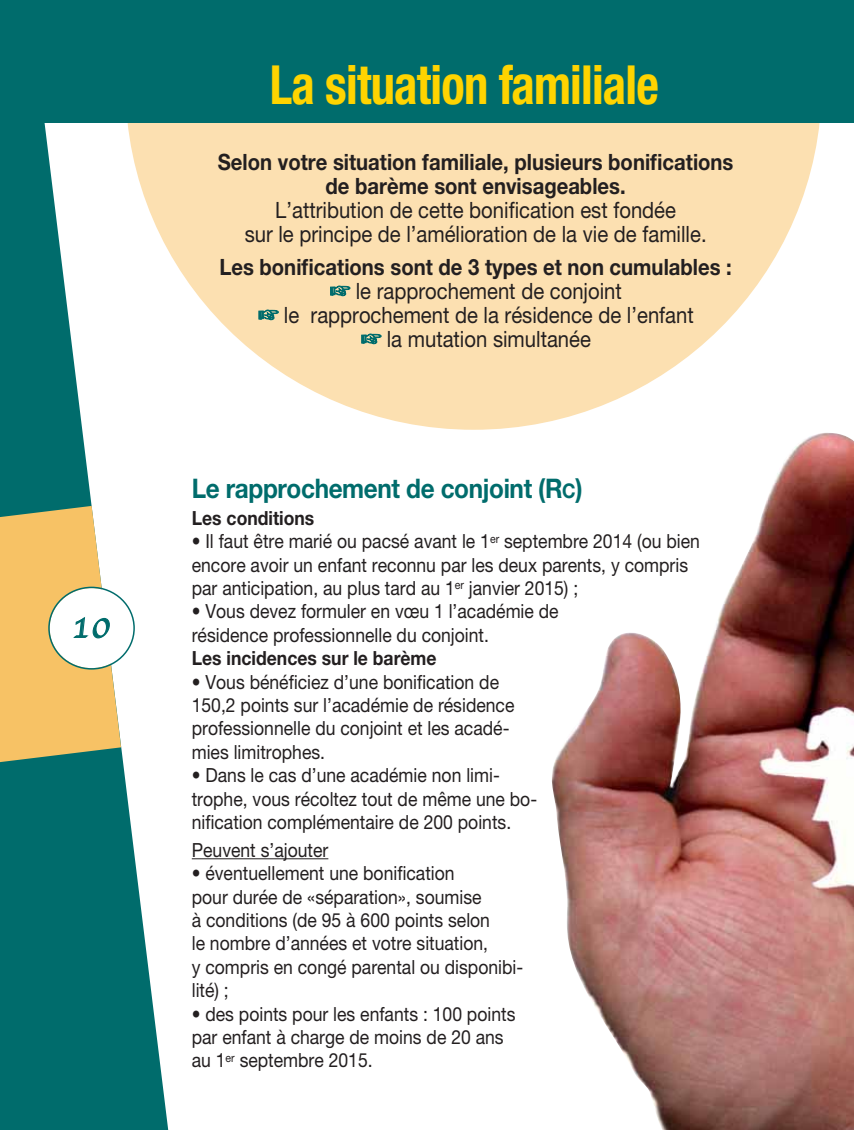
<style>
.page{position:relative;width:854px;height:1130px;background:#fff}
.page>*{position:absolute;margin:0;border:0;box-sizing:border-box;transform-origin:0 0}
.t1{font:700 condensed 54px "Helvetica Neue LT Pro";letter-spacing:-.015em;color:#ffd400;scale:.9 1}
.t2{font:37.5px "Apple Chancery";color:#006c6c}
.t3{font:700 27px "Helvetica Neue LT Pro";letter-spacing:-.015em;color:#006c6c;scale:.9 1}
.t4{font:22.5px/24px "Helvetica Neue LT Pro";color:#231f20;text-align:center;scale:.9 1}
.t5{font:700 22.5px/24px "Helvetica Neue LT Pro";color:#231f20;text-align:center;scale:.9 1}
.t6{font:19.5px/23.4px "Helvetica Neue LT Pro";color:#231f20;scale:.9 1}
.t7{font:700 19.5px "Helvetica Neue LT Pro";color:#231f20;scale:.9 1}
.s1{font-weight:700}
.s2{color:#006c6c}
.s3{font-size:20.25px}
</style>
<div class="page">
<svg style="left:171px;top:122px;width:650px;height:308px;fill:#fce0b1"></svg>
<hr style="left:851px;top:0;width:3px;height:122px;background:#006c6c">
<div style="left:0;top:0;width:853px;height:122px;background:#006c6c"></div>
<svg style="left:0;top:122px;width:171px;height:1008px;fill:#006c6c"></svg>
<svg style="left:0;top:506px;width:135px;height:261px"></svg>
<hr style="left:192px;top:858px;width:136px;height:1px;background:#231f20">
<img style="left:552px;top:433px;width:302px;height:697px">
<h2 class="t2" style="left:72px;top:602px;width:39px">10</h2>
<h1 class="t1" style="left:270px;top:65px;width:434px">La situation familiale</h1>
<p class="t5" style="left:218px;top:153px;width:574px">Selon votre situation familiale, plusieurs bonifications de barème sont envisageables.</p>
<p class="t4" style="left:245px;top:201px;width:515px">L’attribution de cette bonification est fondée<br>sur le principe de l’amélioration de la vie de famille.</p>
<p class="t4" style="left:219px;top:257px;width:571px"><span class="s1">Les bonifications sont de 3 types et non cumulables : </span><span class="s2">☞</span> le rapprochement de conjoint<br><span class="s2">☞</span> le rapprochement de la résidence de l’enfant<br><span class="s2">☞</span> la mutation simultanée</p>
<h3 class="t3" style="left:192px;top:478px;width:436px">Le rapprochement de conjoint (R<span class="s3">C</span>)</h3>
<p class="t7" style="left:192px;top:511px;width:138px">Les conditions</p>
<p class="t6" style="left:192px;top:532px;width:566px">• Il faut être marié ou pacsé avant le 1<sup>er</sup> septembre 2014 (ou bien encore avoir un enfant reconnu par les deux parents, y compris par anticipation, au plus tard au 1<sup>er</sup> janvier 2015) ;</p>
<p class="t6" style="left:192px;top:602px;width:409px">• Vous devez formuler en vœu 1 l’académie de résidence professionnelle du conjoint.</p>
<p class="t7" style="left:192px;top:651px;width:273px">Les incidences sur le barème</p>
<p class="t6" style="left:192px;top:672px;width:360px">• Vous bénéficiez d’une bonification de 150,2 points sur l’académie de résidence professionnelle du conjoint et les acadé&shy;mies limitrophes.</p>
<p class="t6" style="left:192px;top:766px;width:385px">• Dans le cas d’une académie non limi&shy;trophe, vous récoltez tout de même une bo&shy;nification complémentaire de 200 points.</p>
<p class="t6" style="left:192px;top:840px;width:153px">Peuvent s’ajouter</p>
<p class="t6" style="left:192px;top:864px;width:370px">• éventuellement une bonification<br>pour durée de «séparation», soumise<br>à conditions (de 95 à 600 points selon<br>le nombre d’années et votre situation,<br>y compris en congé parental ou disponibi&shy;lité) ;</p>
<p class="t6" style="left:192px;top:1004px;width:361px">• des points pour les enfants : 100 points par enfant à charge de moins de 20 ans au 1<sup>er</sup> septembre 2015.</p>
</div>
